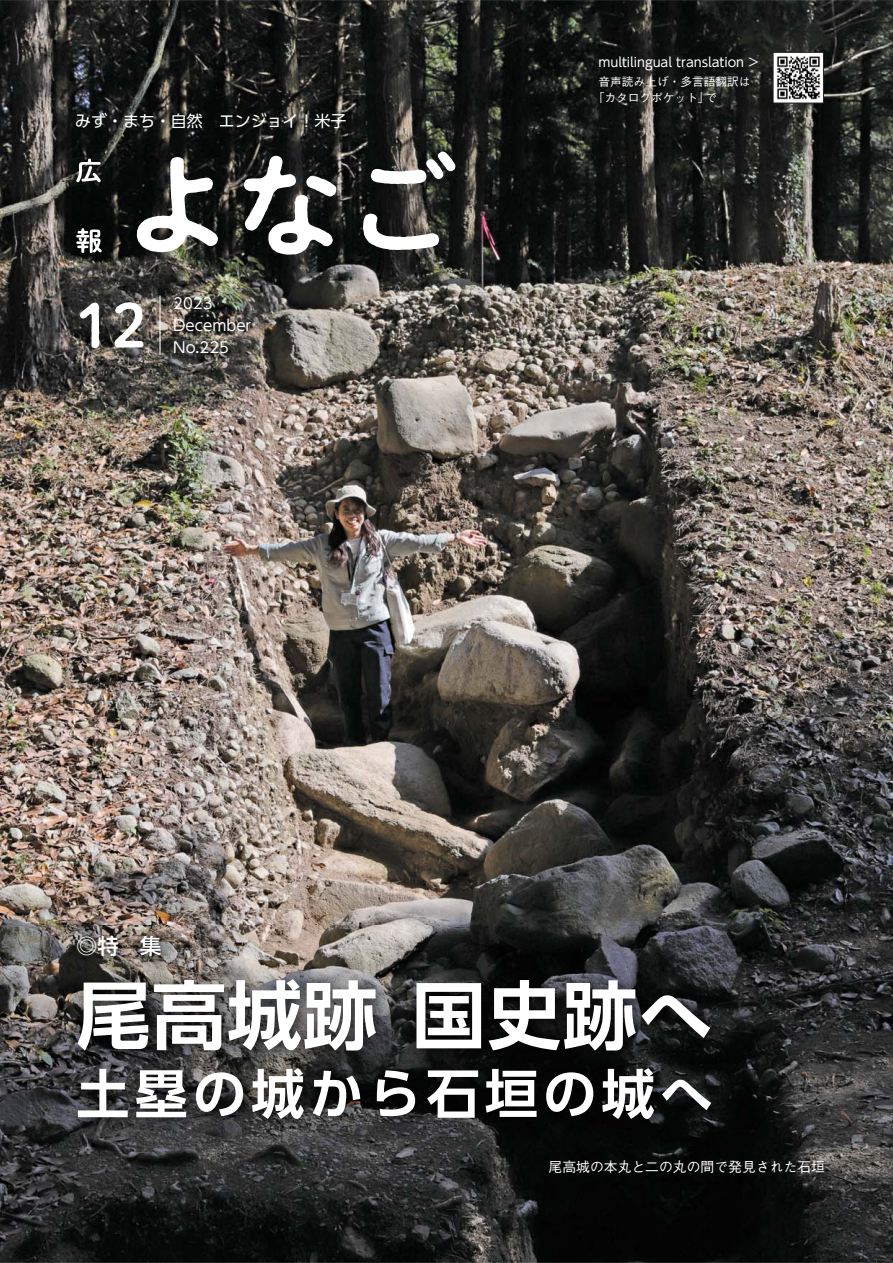
<style>
.page{position:relative;width:893px;height:1263px;background:#fff}
.page>*{position:absolute;margin:0;border:0;box-sizing:border-box;transform-origin:0 0}
.t1{font:74.4px "UD Shin Go Pro De Bold 90 msp RKSJ H";letter-spacing:.015em;color:#fff}
.t2{font:59.55px "P Shuei NM Go Std N B 90 msp RKSJ H";color:#fff}
.t3{font:53.1px "UD Shin Go Pro De Bold 90 msp RKSJ H";letter-spacing:.1em;color:#fff}
.t4{font:21.3px "UD Shin Go Pro Medium 90 msp RKSJ H";color:#fff}
.t5{font:15.9px "UD Shin Go Pro Regular 90 msp RKSJ H";color:#fff}
.t6{font:14.85px/22.4px "UD Shin Go Pro Regular 90 msp RKSJ H";color:#fff}
.t7{font:13.8px "Gothic BBB Pro Medium 90 msp RKSJ H";color:#fff}
.t8{font:12.75px "UD Shin Go Pro Regular 90 msp RKSJ H";color:#fff}
.t9{font:11.7px/15.9px "Gothic BBB Pro Medium 90 msp RKSJ H";color:#fff}
</style>
<div class="page">
<img style="left:0;top:0;width:893px;height:1263px">
<svg style="left:137px;top:152px;width:318px;height:103px"></svg>
<svg style="left:76px;top:159px;width:26px;height:94px"></svg>
<img style="left:775px;top:54px;width:47px;height:47px">
<div style="left:773px;top:52px;width:51px;height:51px;border:1px solid #231f20"></div>
<img style="left:67px;top:926px;width:659px;height:209px">
<hr style="left:159px;top:296px;width:2px;height:59px;background:#fff">
<p class="t8" style="left:598px;top:57px;width:162px">multilingual translation &gt;</p>
<h3 class="t5" style="left:75px;top:115px;width:273px">みず・まち・自然　エンジョイ！米子</h3>
<h2 class="t2" style="left:76px;top:303px;width:72px">12</h2>
<p class="t6" style="left:173px;top:294px;width:80px">2023<br>December<br>No.225</p>
<p class="t9" style="left:593px;top:75px;width:159px;text-indent:6px">音声読み上げ・多言語翻訳は「カタログポケット」で</p>
<h3 class="t4" style="left:76px;top:938px;width:87px">◎特 集</h3>
<h1 class="t1" style="left:76px;top:988px;width:638px">尾高城跡 国史跡へ</h1>
<h3 class="t3" style="left:76px;top:1074px;width:638px">土塁の城から石垣の城へ</h3>
<p class="t7" style="left:548px;top:1162px;width:278px">尾高城の本丸と二の丸の間で発見された石垣</p>
</div>
